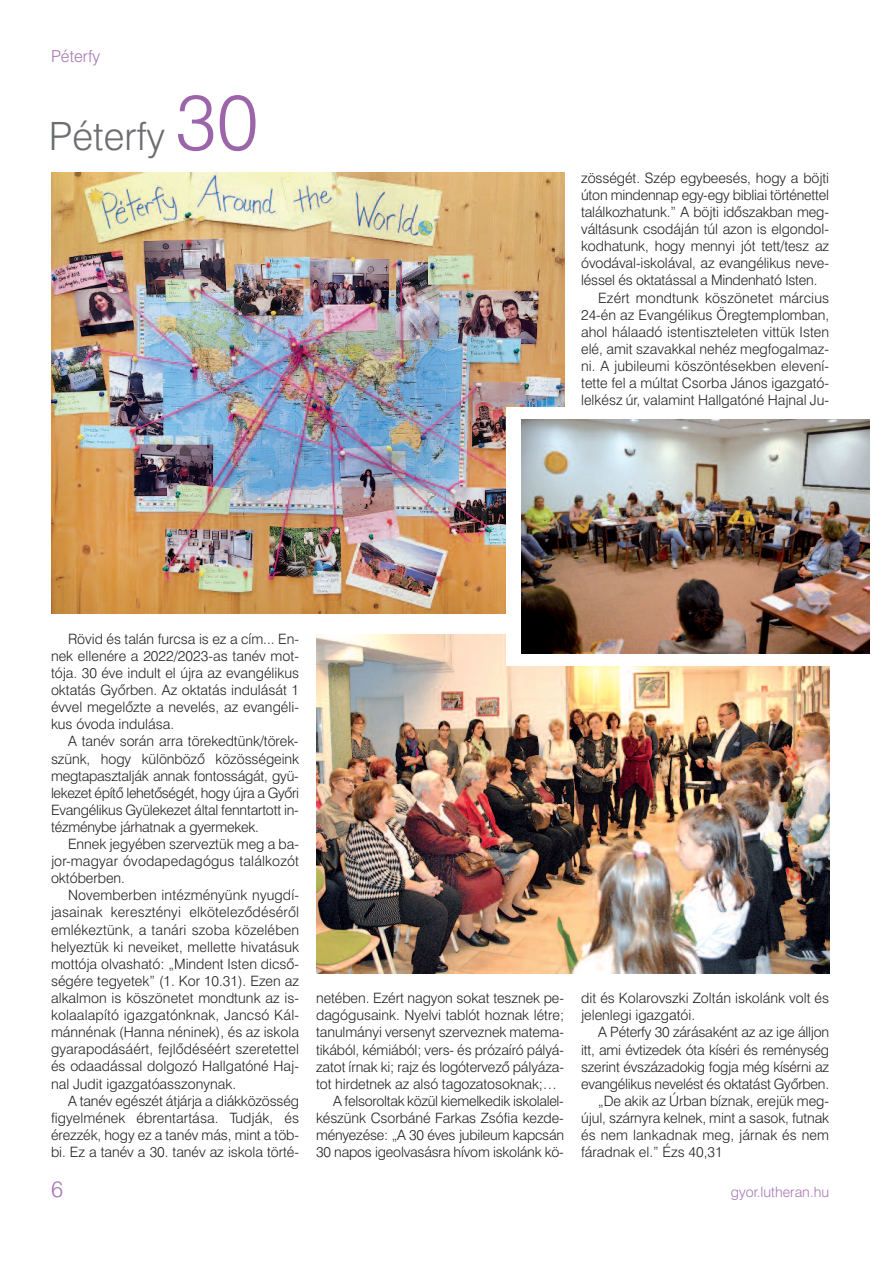
<style>
.page{position:relative;width:893px;height:1263px;background:#fff}
.page>*{position:absolute;margin:0;border:0;box-sizing:border-box;transform-origin:0 0}
.t1{font:39px "Swiss 721 Light HU Normal";color:#6c6d70}
.t2{font:22.5px "Swiss 721 Light HU Normal";color:#a677b3}
.t3{font:16.5px "Swiss 721 Light HU Normal";color:#a677b3}
.t4{font:14.25px/17.1px "Swiss 721 Light HU Normal";letter-spacing:-.005em;color:#231f20;text-align:justify}
.t5{font:14.25px "Swiss 721 Light HU Normal";color:#a677b3}
.s1{font-size:78px;color:#9c65aa}
</style>
<div class="page">
<img style="left:51px;top:172px;width:513px;height:441px">
<img style="left:316px;top:635px;width:513px;height:339px">
<div style="left:507px;top:407px;width:344px;height:259px;background:#fff"></div>
<img style="left:521px;top:420px;width:348px;height:234px">
<p class="t3" style="left:51px;top:46px;width:51px">Péterfy</p>
<h1 class="t1" style="left:49px;top:113px;width:211px">Péterfy <span class="s1">30</span></h1>
<p class="t4" style="left:581px;top:169px;width:250px">zösségét. Szép egybeesés, hogy a böjti</p>
<p class="t4" style="left:581px;top:186px;width:250px">úton mindennap egy-egy bibliai történettel</p>
<p class="t4" style="left:581px;top:204px;width:249px">találkozhatunk.” A böjti idôszakban meg-</p>
<p class="t4" style="left:581px;top:221px;width:249px">váltásunk csodáján túl azon is elgondol-</p>
<p class="t4" style="left:581px;top:238px;width:250px">kodhatunk, hogy mennyi jót tett/tesz az</p>
<p class="t4" style="left:581px;top:255px;width:249px">óvodával-iskolával, az evangélikus neve-</p>
<p class="t4" style="left:581px;top:272px;width:238px">léssel és oktatással a Mindenható Isten.</p>
<p class="t4" style="left:598px;top:289px;width:233px">Ezért mondtunk köszönetet március</p>
<p class="t4" style="left:581px;top:306px;width:250px">24-én az Evangélikus Öregtemplomban,</p>
<p class="t4" style="left:581px;top:323px;width:250px">ahol hálaadó istentiszteleten vittük Isten</p>
<p class="t4" style="left:581px;top:340px;width:250px">elé, amit szavakkal nehéz megfogalmaz-</p>
<p class="t4" style="left:581px;top:357px;width:250px">ni. A jubileumi köszöntésekben elevení-</p>
<p class="t4" style="left:581px;top:374px;width:250px">tette fel a múltat Csorba János igazgató-</p>
<p class="t4" style="left:581px;top:392px;width:250px">lelkész úr, valamint Hallgatóné Hajnal Ju-</p>
<p class="t4" style="left:51px;top:630px;width:250px;text-indent:17px">Rövid és talán furcsa is ez a cím... En&shy;nek ellenére a 2022/2023-as tanév mot&shy;tója. 30 éve indult el újra az evangélikus oktatás Gyôrben. Az oktatás indulását 1 évvel megelôzte a nevelés, az evangéli&shy;kus óvoda indulása.</p>
<p class="t4" style="left:51px;top:733px;width:250px;text-indent:17px">A tanév során arra törekedtünk/törek&shy;szünk, hogy különbözô közösségeink megtapasztalják annak fontosságát, gyü&shy;lekezet építô lehetôségét, hogy újra a Gyôri Evangélikus Gyülekezet által fenntartott in&shy;tézménybe járhatnak a gyermekek.</p>
<p class="t4" style="left:51px;top:836px;width:250px;text-indent:17px">Ennek jegyében szerveztük meg a ba&shy;jor-magyar óvodapedagógus találkozót októberben.</p>
<p class="t4" style="left:51px;top:887px;width:250px;text-indent:17px">Novemberben intézményünk nyugdí&shy;jasainak keresztényi elkötelezôdésérôl emlékeztünk, a tanári szoba közelében helyeztük ki neveiket, mellette hivatásuk mottója olvasható: „Mindent Isten dicsô&shy;ségére tegyetek” (1. Kor 10.31). Ezen az alkalmon is köszönetet mondtunk az is&shy;kolaalapító igazgatónknak, Jancsó Kál&shy;mánnénak (Hanna néninek), és az iskola gyarapodásáért, fejlôdéséért szeretettel és odaadással dolgozó Hallgatóné Haj&shy;nal Judit igazgatóasszonynak.</p>
<p class="t4" style="left:51px;top:1092px;width:250px;text-indent:17px">A tanév egészét átjárja a diákközösség figyelmének ébrentartása. Tudják, és érezzék, hogy ez a tanév más, mint a töb&shy;bi. Ez a tanév a 30. tanév az iskola törté-</p>
<p class="t4" style="left:316px;top:990px;width:249px">netében. Ezért nagyon sokat tesznek pe-</p>
<p class="t4" style="left:316px;top:1007px;width:250px">dagógusaink. Nyelvi tablót hoznak létre;</p>
<p class="t4" style="left:316px;top:1024px;width:249px">tanulmányi versenyt szerveznek matema-</p>
<p class="t4" style="left:316px;top:1041px;width:249px">tikából, kémiából; vers- és prózaíró pályá-</p>
<p class="t4" style="left:316px;top:1058px;width:249px">zatot írnak ki; rajz és logótervezô pályáza-</p>
<p class="t4" style="left:316px;top:1075px;width:243px">tot hirdetnek az alsó tagozatosoknak;…</p>
<p class="t4" style="left:333px;top:1092px;width:232px">A felsoroltak közül kiemelkedik iskolalel-</p>
<p class="t4" style="left:316px;top:1109px;width:249px">készünk Csorbáné Farkas Zsófia kezde-</p>
<p class="t4" style="left:316px;top:1126px;width:250px">ményezése: „A 30 éves jubileum kapcsán</p>
<p class="t4" style="left:316px;top:1144px;width:249px">30 napos igeolvasásra hívom iskolánk kö-</p>
<p class="t4" style="left:581px;top:990px;width:250px">dit és Kolarovszki Zoltán iskolánk volt és jelenlegi igazgatói.</p>
<p class="t4" style="left:598px;top:1024px;width:233px">A Péterfy 30 zárásaként az az ige álljon</p>
<p class="t4" style="left:581px;top:1041px;width:250px">itt, ami évtizedek óta kíséri és reménység</p>
<p class="t4" style="left:581px;top:1058px;width:250px">szerint évszázadokig fogja még kísérni az</p>
<p class="t4" style="left:581px;top:1075px;width:250px">evangélikus nevelést és oktatást Gyôrben.</p>
<p class="t4" style="left:598px;top:1092px;width:233px">„De akik az Úrban bíznak, erejük meg-</p>
<p class="t4" style="left:581px;top:1109px;width:250px">újul, szárnyra kelnek, mint a sasok, futnak</p>
<p class="t4" style="left:581px;top:1126px;width:250px">és nem lankadnak meg, járnak és nem</p>
<p class="t4" style="left:581px;top:1144px;width:143px">fáradnak el.” Ézs 40,31</p>
<h2 class="t2" style="left:51px;top:1176px;width:13px">6</h2>
<p class="t5" style="left:731px;top:1183px;width:100px">gyor.lutheran.hu</p>
</div>
